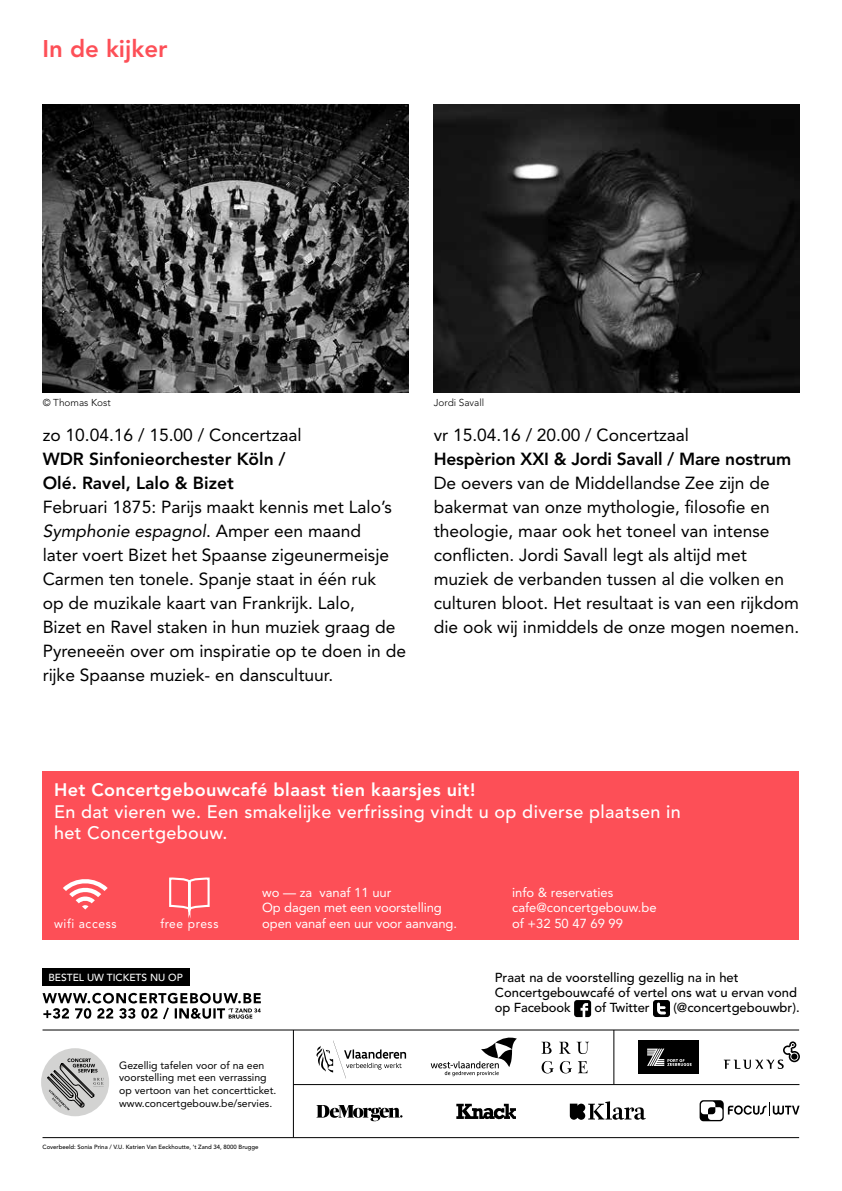
<style>
.page{position:relative;width:842px;height:1191px;background:#fff}
.page>*{position:absolute;margin:0;border:0;box-sizing:border-box;transform-origin:0 0}
.t1{font:800 24px "Avenir LT Pro";color:#fd4f57}
.t2{font:500 18px/21.6px "Avenir LT Pro";letter-spacing:.02em;color:#fff}
.t3{font:800 18px "Avenir LT Pro";letter-spacing:.02em;color:#fff}
.t4{font:17.4px/24px "Avenir LT Pro";color:#000}
.t5{font:800 17.4px/24px "Avenir LT Pro";color:#000}
.t6{font:13px/15.6px "Avenir LT Pro";color:#fff}
.t7{font:500 13px/15px "Avenir LT Pro";color:#000}
.t8{font:12.4px "Avenir LT Pro";letter-spacing:.05em;color:#fff;scale:.96 1}
.t9{font:10.6px/12.6px "Avenir LT Pro";color:#000}
.t10{font:500 10.2px "Avenir LT Pro";color:#fff}
.t11{font:300 10px "Avenir LT Pro";color:#000}
.t12{font:500 6px "Avenir LT Pro";color:#000}
.s1{font-style:italic}
</style>
<div class="page">
<hr style="left:43px;top:1137px;width:756px;height:1px;background:#000">
<hr style="left:294px;top:1084px;width:505px;height:1px;background:#000">
<hr style="left:43px;top:1029px;width:756px;height:1px;background:#000">
<hr style="left:613px;top:1030px;width:1px;height:54px;background:#000">
<hr style="left:293px;top:1030px;width:1px;height:107px;background:#000">
<svg style="left:541px;top:1041px;width:11px;height:12px"></svg>
<svg style="left:559px;top:1041px;width:11px;height:12px"></svg>
<svg style="left:577px;top:1041px;width:12px;height:13px"></svg>
<svg style="left:542px;top:1061px;width:12px;height:12px"></svg>
<svg style="left:560px;top:1061px;width:12px;height:12px"></svg>
<svg style="left:578px;top:1061px;width:9px;height:12px"></svg>
<svg style="left:724px;top:1041px;width:76px;height:28px"></svg>
<div style="left:639px;top:1040px;width:60px;height:34px;background:#000"></div>
<svg style="left:647px;top:1048px;width:45px;height:18px"></svg>
<svg style="left:570px;top:1101px;width:76px;height:18px"></svg>
<svg style="left:456px;top:1103px;width:60px;height:17px"></svg>
<svg style="left:700px;top:1100px;width:99px;height:21px"></svg>
<div style="left:41px;top:1048px;width:68px;height:68px;background:#d3d3d2;border-radius:50%"></div>
<svg style="left:47px;top:1058px;width:57px;height:52px"></svg>
<svg style="left:43px;top:992px;width:218px;height:27px"></svg>
<div style="left:43px;top:968px;width:147px;height:18px;background:#000"></div>
<svg style="left:431px;top:1037px;width:86px;height:39px"></svg>
<svg style="left:316px;top:1040px;width:90px;height:38px"></svg>
<svg style="left:316px;top:1105px;width:86px;height:16px"></svg>
<img style="left:43px;top:105px;width:365px;height:288px">
<svg style="left:574px;top:1000px;width:17px;height:17px"></svg>
<svg style="left:653px;top:1000px;width:17px;height:17px"></svg>
<img style="left:434px;top:105px;width:365px;height:288px">
<div style="left:43px;top:771px;width:756px;height:168px;background:#fd4f57"></div>
<svg style="left:63px;top:879px;width:45px;height:30px"></svg>
<svg style="left:169px;top:877px;width:41px;height:34px"></svg>
<h1 class="t1" style="left:43px;top:34px;width:126px">In de kijker</h1>
<p class="t11" style="left:43px;top:397px;width:70px">© Thomas Kost</p>
<p class="t4" style="left:43px;top:423px;width:260px">zo 10.04.16 / 15.00 / Concertzaal</p>
<p class="t5" style="left:43px;top:447px;width:244px">WDR Sinfonieorchester Köln /<br>Olé. Ravel, Lalo &amp; Bizet</p>
<p class="t4" style="left:43px;top:495px;width:365px">Februari 1875: Parijs maakt kennis met Lalo’s <span class="s1">Symphonie espagnol</span>. Amper een maand<br>later voert Bizet het Spaanse zigeunermeisje Carmen ten tonele. Spanje staat in één ruk<br>op de muzikale kaart van Frankrijk. Lalo,<br>Bizet en Ravel staken in hun muziek graag de Pyreneeën over om inspiratie op te doen in de rijke Spaanse muziek- en danscultuur.</p>
<p class="t11" style="left:434px;top:397px;width:52px">Jordi Savall</p>
<p class="t4" style="left:434px;top:423px;width:257px">vr 15.04.16 / 20.00 / Concertzaal</p>
<p class="t5" style="left:434px;top:447px;width:359px">Hespèrion XXI &amp; Jordi Savall / Mare nostrum</p>
<p class="t4" style="left:434px;top:471px;width:367px">De oevers van de Middellandse Zee zijn de bakermat van onze mythologie, filosofie en theologie, maar ook het toneel van intense conflicten. Jordi Savall legt als altijd met muziek de verbanden tussen al die volken en culturen bloot. Het resultaat is van een rijkdom die ook wij inmiddels de onze mogen noemen.</p>
<p class="t3" style="left:54px;top:779px;width:423px">Het Concertgebouwcafé blaast tien kaarsjes uit!</p>
<p class="t2" style="left:54px;top:801px;width:628px">En dat vieren we. Een smakelijke verfrissing vindt u op diverse plaatsen in het Concertgebouw.</p>
<p class="t8" style="left:54px;top:916px;width:67px">wifi access</p>
<p class="t6" style="left:262px;top:884px;width:196px">wo — za vanaf 11 uur<br>Op dagen met een voorstelling open vanaf een uur voor aanvang.</p>
<p class="t6" style="left:512px;top:884px;width:146px">info &amp; reservaties cafe@concertgebouw.be</p>
<p class="t8" style="left:160px;top:916px;width:62px">free press</p>
<p class="t6" style="left:512px;top:915px;width:112px">of +32 50 47 69 99</p>
<p class="t10" style="left:48px;top:971px;width:136px">BESTEL UW TICKETS NU OP</p>
<p class="t9" style="left:119px;top:1058px;width:159px">Gezellig tafelen voor of na een voorstelling met een verrassing op vertoon van het concertticket. www.concertgebouw.be/servies.</p>
<p class="t12" style="left:43px;top:1143px;width:218px">Coverbeeld: Sonia Prina / V.U. Katrien Van Eeckhoutte, ’t Zand 34, 8000 Brugge</p>
<p class="t7" style="left:495px;top:970px;width:304px">Praat na de voorstelling gezellig na in het<br>Concertgebouwcafé of vertel ons wat u ervan vond op Facebook</p>
<p class="t7" style="left:594px;top:1000px;width:57px">of Twitter</p>
<p class="t7" style="left:673px;top:1000px;width:128px">(@concertgebouwbr).</p>
</div>
